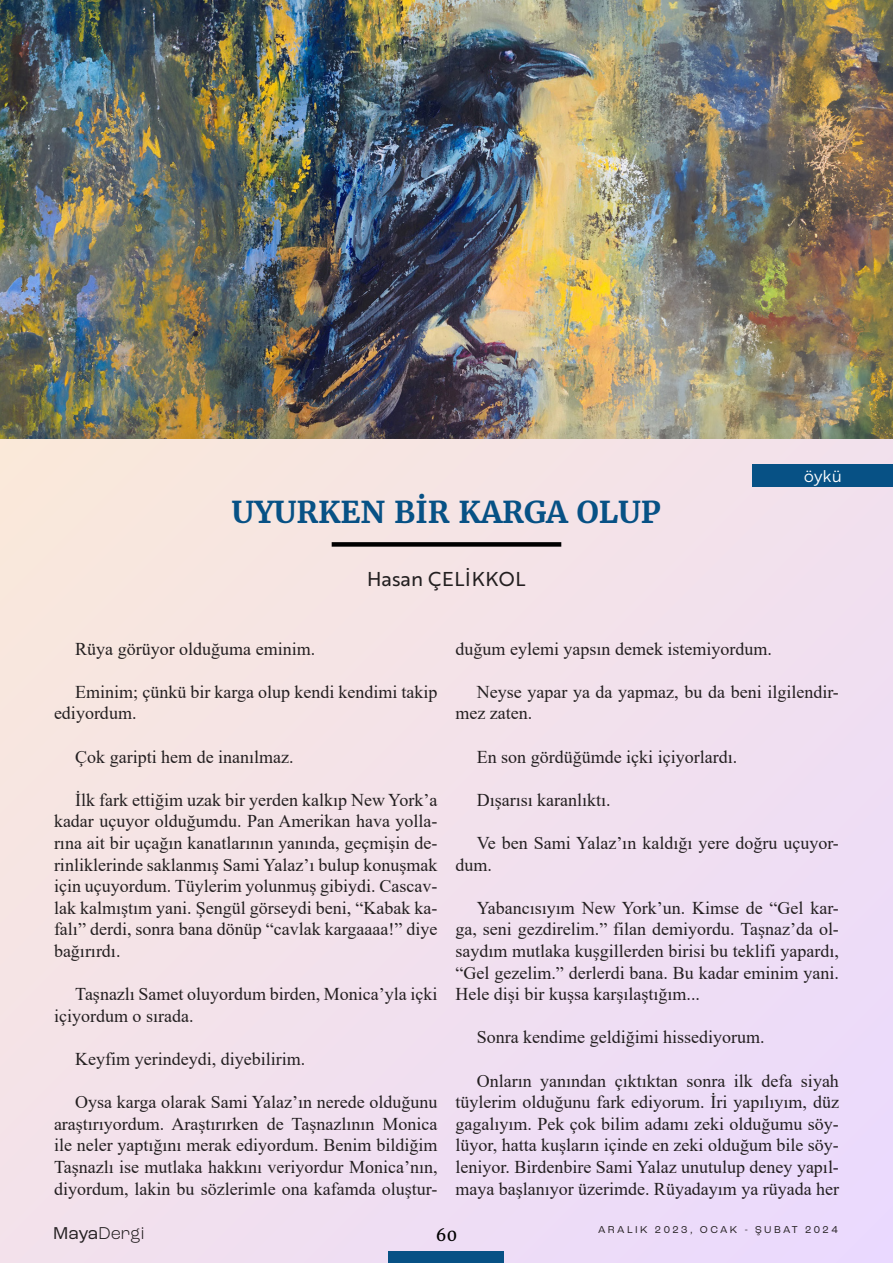
<style>
.page{position:relative;width:893px;height:1263px;background:#fff}
.page>*{position:absolute;margin:0;border:0;box-sizing:border-box;transform-origin:0 0}
.t1{font:700 30px "Merriweather";color:#075185}
.t2{font:19.5px "Brother 1816 Regular";letter-spacing:.04em;color:#231f20}
.t3{font:18px/21.6px "Times New Roman";color:#231f20}
.t4{font:300 18px "Roc Grotesk";color:#231f20}
.t5{font:16.5px "Brother 1816 Book";color:#fff}
.t6{font:16.5px "Merriweather";color:#000}
.t7{font:10.5px "Roc Grotesk";letter-spacing:.23em;color:#231f20}
.s1{font-weight:400}
</style>
<div class="page">
<div style="left:0;top:0;width:893px;height:1263px;background:linear-gradient(to right,#f6e5e2,#eddcf6)"></div>
<img style="left:0;top:0;width:893px;height:438px">
<div style="left:332px;top:542px;width:229px;height:5px;background:#000"></div>
<div style="left:753px;top:465px;width:140px;height:22px;background:#075185"></div>
<div style="left:389px;top:1251px;width:115px;height:12px;background:#075185"></div>
<p class="t1" style="left:232px;top:493px;width:430px">UYURKEN BİR KARGA OLUP</p>
<p class="t2" style="left:367px;top:564px;width:160px">Hasan ÇELİKKOL</p>
<p class="t5" style="left:804px;top:463px;width:40px">öykü</p>
<p class="t3" style="left:75px;top:637px;width:241px">Rüya görüyor olduğuma eminim.</p>
<p class="t3" style="left:54px;top:680px;width:385px;text-indent:21px">Eminim; çünkü bir karga olup kendi kendimi takip ediyordum.</p>
<p class="t3" style="left:75px;top:745px;width:220px">Çok garipti hem de inanılmaz.</p>
<p class="t3" style="left:54px;top:788px;width:385px;text-align:justify;text-indent:21px">İlk fark ettiğim uzak bir yerden kalkıp New York’a kadar uçuyor olduğumdu. Pan Amerikan hava yolla&shy;rına ait bir uçağın kanatlarının yanında, geçmişin de&shy;rinliklerinde saklanmış Sami Yalaz’ı bulup konuşmak için uçuyordum. Tüylerim yolunmuş gibiydi. Cascav&shy;lak kalmıştım yani. Şengül görseydi beni, “Kabak ka&shy;falı” derdi, sonra bana dönüp “cavlak kargaaaa!” diye bağırırdı.</p>
<p class="t3" style="left:54px;top:983px;width:385px;text-indent:21px">Taşnazlı Samet oluyordum birden, Monica’yla içki içiyordum o sırada.</p>
<p class="t3" style="left:75px;top:1048px;width:231px">Keyfim yerindeydi, diyebilirim.</p>
<p class="t3" style="left:54px;top:1091px;width:385px;text-align:justify;text-indent:21px">Oysa karga olarak Sami Yalaz’ın nerede olduğunu araştırıyordum. Araştırırken de Taşnazlının Monica ile neler yaptığını merak ediyordum. Benim bildiğim Taşnazlı ise mutlaka hakkını veriyordur Monica’nın, diyordum, lakin bu sözlerimle ona kafamda oluştur-</p>
<p class="t3" style="left:455px;top:637px;width:318px">duğum eylemi yapsın demek istemiyordum.</p>
<p class="t3" style="left:455px;top:680px;width:385px;text-indent:21px">Neyse yapar ya da yapmaz, bu da beni ilgilendir&shy;mez zaten.</p>
<p class="t3" style="left:477px;top:745px;width:262px">En son gördüğümde içki içiyorlardı.</p>
<p class="t3" style="left:477px;top:788px;width:135px">Dışarısı karanlıktı.</p>
<p class="t3" style="left:455px;top:832px;width:385px;text-indent:21px">Ve ben Sami Yalaz’ın kaldığı yere doğru uçuyor&shy;dum.</p>
<p class="t3" style="left:455px;top:896px;width:385px;text-align:justify;text-indent:21px">Yabancısıyım New York’un. Kimse de “Gel kar&shy;ga, seni gezdirelim.” filan demiyordu. Taşnaz’da ol&shy;saydım mutlaka kuşgillerden birisi bu teklifi yapardı, “Gel gezelim.” derlerdi bana. Bu kadar eminim yani.<br>Hele dişi bir kuşsa karşılaştığım...</p>
<p class="t3" style="left:477px;top:1026px;width:289px">Sonra kendime geldiğimi hissediyorum.</p>
<p class="t3" style="left:455px;top:1069px;width:385px;text-align:justify;text-indent:21px">Onların yanından çıktıktan sonra ilk defa siyah tüylerim olduğunu fark ediyorum. İri yapılıyım, düz gagalıyım. Pek çok bilim adamı zeki olduğumu söy&shy;lüyor, hatta kuşların içinde en zeki olduğum bile söy&shy;leniyor. Birdenbire Sami Yalaz unutulup deney yapıl&shy;maya başlanıyor üzerimde. Rüyadayım ya rüyada her</p>
<p class="t4" style="left:53px;top:1222px;width:93px"><span class="s1">Maya</span>Dergi</p>
<p class="t7" style="left:598px;top:1223px;width:241px">ARALIK 2023, OCAK - ŞUBAT 2024</p>
<p class="t6" style="left:436px;top:1225px;width:23px">60</p>
</div>
